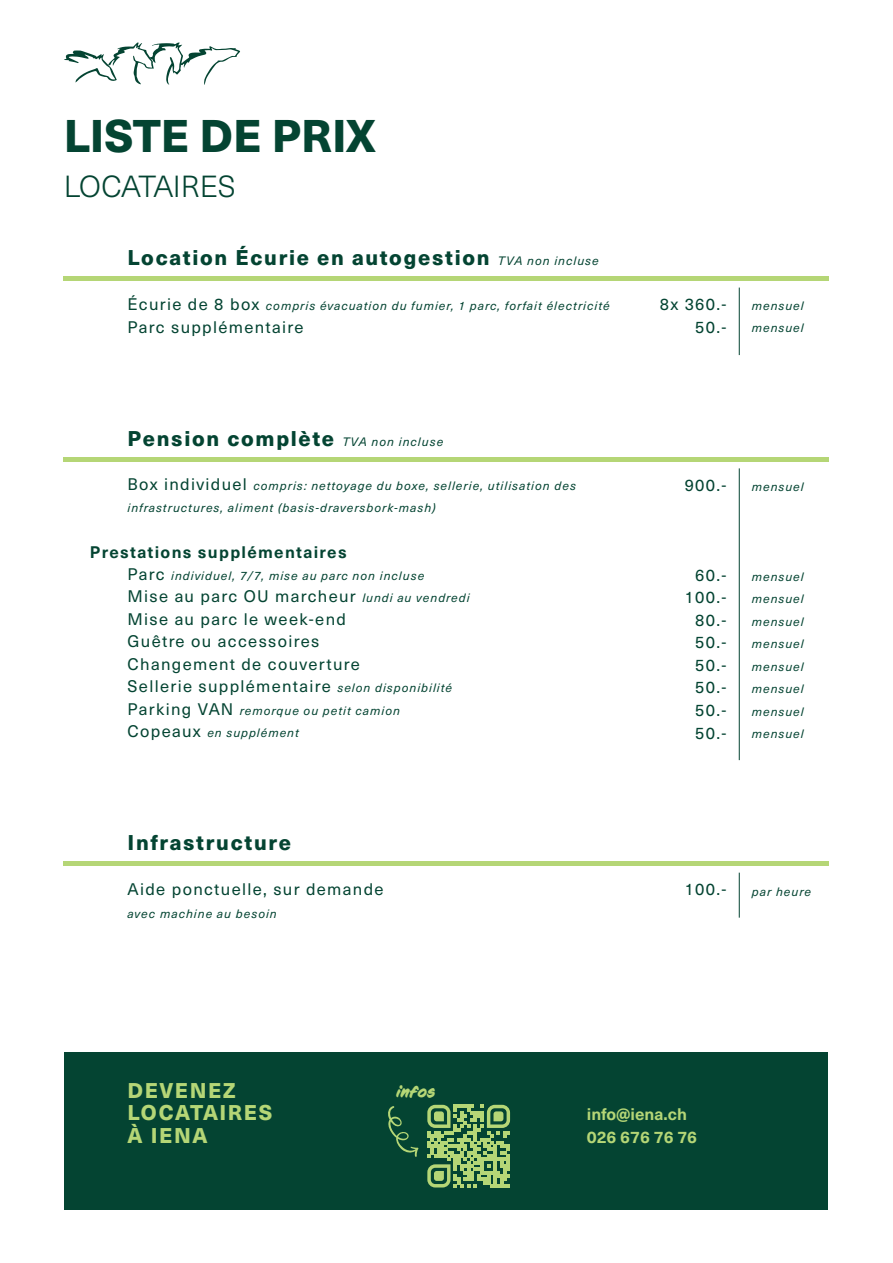
<style>
.page{position:relative;width:893px;height:1263px;background:#fff}
.page>*{position:absolute;margin:0;border:0;box-sizing:border-box;transform-origin:0 0}
.t1{font:800 45px "Neue Haas Unica W1 G";color:#044432}
.t2{font:300 30px "Neue Haas Unica W1 G";letter-spacing:-.02em;color:#044432}
.t3{font:800 21px "Neue Haas Unica W1 G";letter-spacing:.08em;color:#044432}
.t4{font:800 21px/22.5px "Neue Haas Unica W1 G";letter-spacing:.08em;color:#b5d676}
.t5{font:16.5px/22.5px "Neue Haas Unica W1 G";letter-spacing:.08em;color:#044432;text-align:right}
.t6{font:700 16.5px "Neue Haas Unica W1 G";letter-spacing:.08em;color:#044432}
.t7{font:700 16.5px/22.5px "Neue Haas Unica W1 G";color:#b5d676}
.t8{font:italic 700 15px "CC Sign Language";color:#b5d676}
.t9{font:italic 12px/22.5px "Neue Haas Unica W1 G";letter-spacing:.08em;color:#044432}
.s1{font-weight:400;font-style:italic;font-size:12px}
.s2{font-style:normal;font-size:16.5px}
.s3{font-style:italic;font-size:12px}
</style>
<div class="page">
<svg style="left:64px;top:42px;width:176px;height:43px"></svg>
<div style="left:64px;top:276px;width:765px;height:5px;background:#b5d676"></div>
<div style="left:64px;top:457px;width:765px;height:5px;background:#b5d676"></div>
<hr style="left:739px;top:288px;width:1px;height:67px;background:#044432">
<hr style="left:739px;top:468px;width:1px;height:292px;background:#044432">
<div style="left:64px;top:861px;width:765px;height:5px;background:#b5d676"></div>
<hr style="left:739px;top:873px;width:1px;height:45px;background:#044432">
<div style="left:65px;top:1053px;width:763px;height:157px;background:#044432"></div>
<svg style="left:388px;top:1106px;width:31px;height:51px"></svg>
<svg style="left:427px;top:1105px;width:83px;height:82px"></svg>
<h1 class="t1" style="left:64px;top:101px;width:314px">LISTE DE PRIX</h1>
<h2 class="t2" style="left:64px;top:164px;width:173px">LOCATAIRES</h2>
<h3 class="t3" style="left:128px;top:241px;width:473px">Location Écurie en autogestion <span class="s1">TVA non incluse</span></h3>
<p class="t9" style="left:128px;top:294px;width:484px"><span class="s2">Écurie de 8 box</span> compris évacuation du fumier, 1 parc, forfait électricité</p>
<h3 class="t5" style="left:128px;top:315px;width:178px">Parc supplémentaire</h3>
<h3 class="t3" style="left:128px;top:422px;width:317px">Pension complète <span class="s1">TVA non incluse</span></h3>
<p class="t9" style="left:128px;top:474px;width:450px"><span class="s2">Box individuel</span> compris: nettoyage du boxe, sellerie, utilisation des infrastructures, aliment (basis-draversbork-mash)</p>
<h3 class="t6" style="left:90px;top:540px;width:258px">Prestations supplémentaires</h3>
<p class="t9" style="left:128px;top:564px;width:298px"><span class="s2">Parc</span> individuel, 7/7, mise au parc non incluse</p>
<h3 class="t5" style="left:128px;top:584px;width:344px;text-align:left">Mise au parc OU marcheur <span class="s3">lundi au vendredi<br></span>Mise au parc le week-end<br>Guêtre ou accessoires<br>Changement de couverture<br>Sellerie supplémentaire <span class="s3">selon disponibilité</span></h3>
<p class="t9" style="left:128px;top:699px;width:274px"><span class="s2">Parking VAN</span> remorque ou petit camion<br><span class="s2">Copeaux</span> en supplément</p>
<h3 class="t3" style="left:128px;top:826px;width:165px">Infrastructure</h3>
<h3 class="t5" style="left:128px;top:877px;width:258px">Aide ponctuelle, sur demande</h3>
<p class="t9" style="left:128px;top:901px;width:151px">avec machine au besoin</p>
<h3 class="t5" style="left:660px;top:292px;width:68px">8x 360.-<br>50.-</h3>
<p class="t9" style="left:752px;top:294px;width:53px">mensuel mensuel</p>
<h3 class="t5" style="left:685px;top:473px;width:43px">900.-</h3>
<p class="t9" style="left:752px;top:474px;width:53px">mensuel</p>
<h3 class="t5" style="left:685px;top:563px;width:43px">60.-<br>100.-<br>80.-<br>50.-<br>50.-<br>50.-<br>50.-<br>50.-</h3>
<p class="t9" style="left:752px;top:564px;width:53px;text-align:justify">mensuel mensuel mensuel mensuel mensuel mensuel mensuel mensuel</p>
<h3 class="t5" style="left:685px;top:877px;width:43px">100.-</h3>
<p class="t9" style="left:752px;top:879px;width:61px">par heure</p>
<h3 class="t4" style="left:128px;top:1077px;width:146px">DEVENEZ<br>LOCATAIRES<br>À IENA</h3>
<p class="t8" style="left:396px;top:1083px;width:40px">INFOS</p>
<h3 class="t7" style="left:587px;top:1102px;width:112px">info@iena.ch<br>026 676 76 76</h3>
</div>
